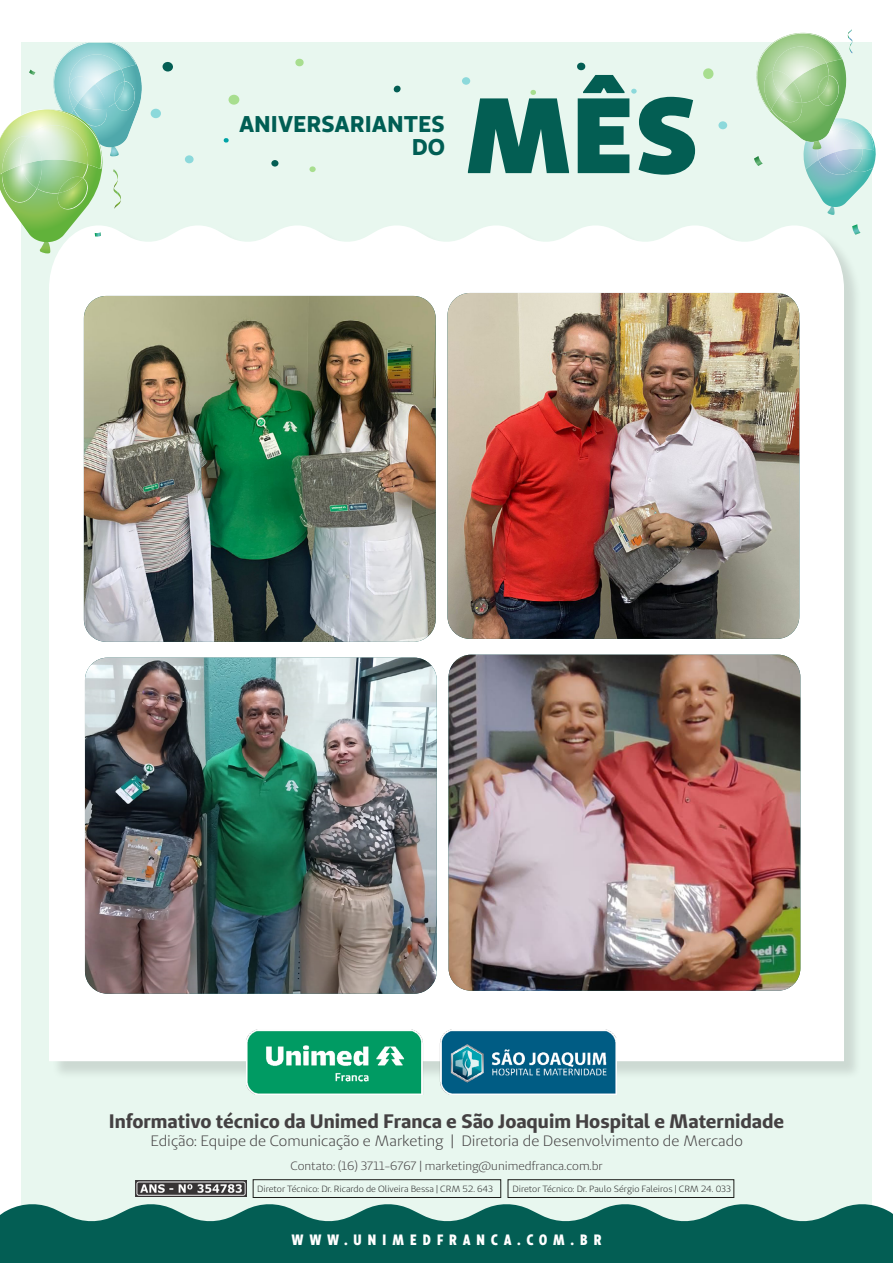
<style>
.page{position:relative;width:893px;height:1263px;background:#fff}
.page>*{position:absolute;margin:0;border:0;box-sizing:border-box;transform-origin:0 0}
.t1{font:106.65px "Unimed Sans 2020 Black";color:#035e53}
.t2{font:22.8px/22.8px "Unimed Sans 2020 Bold";color:#005e54;text-align:right}
.t3{font:700 19.5px "Unimed Sans";color:#444142}
.t4{font:15px "Unimed Sans";color:#444142}
.t5{font:condensed 15px "Unimed Sans 2020 Bold";letter-spacing:.37em;color:#fff}
.t6{font:12px "Unimed Sans";color:#444142}
.t7{font:9px "Unimed Sans";color:#262626}
</style>
<div class="page">
<div style="left:21px;top:42px;width:851px;height:1187px;background:#e8f7ef"></div>
<div style="left:51px;top:228px;width:812px;height:852px;background:#000;opacity:.12"></div>
<div style="left:49px;top:225px;width:795px;height:836px;background:#fff"></div>
<svg style="left:0;top:1204px;width:893px;height:59px;background:#237369"></svg>
<img style="left:136px;top:1181px;width:111px;height:15px">
<div style="left:508px;top:1179px;width:226px;height:19px;border:1px solid #1d1e1b"></div>
<div style="left:253px;top:1179px;width:248px;height:19px;border:1px solid #1d1e1b"></div>
<img style="left:246px;top:1029px;width:370px;height:65px">
<div style="left:229px;top:95px;width:10px;height:10px;background:#a8de8f;border-radius:50%"></div>
<svg style="left:530px;top:90px;width:6px;height:5px"></svg>
<svg style="left:295px;top:58px;width:9px;height:9px"></svg>
<svg style="left:631px;top:89px;width:6px;height:5px"></svg>
<div style="left:162px;top:62px;width:11px;height:10px;background:#035e54;border-radius:50%"></div>
<div style="left:151px;top:109px;width:10px;height:9px;background:#8cd9db;border-radius:50%"></div>
<svg style="left:703px;top:68px;width:11px;height:11px"></svg>
<svg style="left:393px;top:85px;width:8px;height:8px"></svg>
<div style="left:462px;top:77px;width:8px;height:8px;background:#8cd9db;border-radius:50%"></div>
<svg style="left:577px;top:62px;width:9px;height:9px"></svg>
<div style="left:271px;top:160px;width:7px;height:7px;background:#035e54;border-radius:50%"></div>
<div style="left:185px;top:155px;width:9px;height:8px;background:#8cd9db;border-radius:50%"></div>
<svg style="left:223px;top:138px;width:6px;height:5px"></svg>
<div style="left:309px;top:166px;width:7px;height:6px;background:#a8de8f;border-radius:50%"></div>
<div style="left:718px;top:121px;width:9px;height:8px;background:#8cd9db;border-radius:50%"></div>
<svg style="left:827px;top:207px;width:8px;height:8px"></svg>
<img style="left:806px;top:170px;width:66px;height:37px">
<img style="left:803px;top:119px;width:50px;height:51px">
<img style="left:852px;top:142px;width:24px;height:30px">
<img style="left:846px;top:121px;width:28px;height:29px">
<img style="left:818px;top:160px;width:34px;height:15px">
<img style="left:817px;top:142px;width:18px;height:18px">
<img style="left:835px;top:149px;width:28px;height:22px">
<img style="left:834px;top:129px;width:28px;height:23px">
<svg style="left:812px;top:142px;width:9px;height:8px"></svg>
<svg style="left:852px;top:224px;width:8px;height:11px"></svg>
<svg style="left:754px;top:156px;width:9px;height:10px"></svg>
<img style="left:756px;top:33px;width:90px;height:109px">
<img style="left:757px;top:34px;width:85px;height:77px">
<img style="left:771px;top:103px;width:32px;height:19px">
<img style="left:762px;top:71px;width:19px;height:38px">
<img style="left:818px;top:76px;width:21px;height:30px">
<img style="left:802px;top:63px;width:27px;height:40px">
<img style="left:773px;top:47px;width:53px;height:34px">
<img style="left:781px;top:81px;width:21px;height:22px">
<img style="left:772px;top:71px;width:21px;height:23px">
<img style="left:818px;top:76px;width:11px;height:21px">
<svg style="left:848px;top:30px;width:4px;height:23px"></svg>
<svg style="left:110px;top:147px;width:9px;height:10px"></svg>
<img style="left:53px;top:63px;width:89px;height:84px">
<img style="left:54px;top:43px;width:82px;height:71px">
<img style="left:103px;top:110px;width:5px;height:16px">
<img style="left:68px;top:85px;width:40px;height:25px">
<img style="left:115px;top:82px;width:20px;height:29px">
<img style="left:95px;top:69px;width:29px;height:39px">
<img style="left:68px;top:54px;width:53px;height:31px">
<img style="left:69px;top:76px;width:26px;height:26px">
<img style="left:114px;top:82px;width:10px;height:21px">
<svg style="left:29px;top:70px;width:6px;height:5px"></svg>
<svg style="left:39px;top:242px;width:11px;height:12px"></svg>
<img style="left:0;top:110px;width:103px;height:132px">
<img style="left:0;top:110px;width:101px;height:64px">
<img style="left:2px;top:173px;width:35px;height:29px">
<img style="left:2px;top:136px;width:27px;height:37px">
<img style="left:57px;top:178px;width:32px;height:31px">
<img style="left:37px;top:164px;width:51px;height:29px">
<img style="left:29px;top:125px;width:60px;height:39px">
<img style="left:21px;top:165px;width:21px;height:23px">
<img style="left:20px;top:137px;width:22px;height:28px">
<img style="left:59px;top:177px;width:23px;height:16px">
<svg style="left:113px;top:169px;width:8px;height:40px"></svg>
<img style="left:84px;top:296px;width:352px;height:346px">
<img style="left:85px;top:658px;width:352px;height:336px">
<img style="left:447px;top:293px;width:352px;height:346px">
<img style="left:449px;top:655px;width:351px;height:336px">
<h2 class="t2" style="left:239px;top:112px;width:208px">ANIVERSARIANTES<br>DO</h2>
<h1 class="t1" style="left:465px;top:63px;width:236px">MÊS</h1>
<h3 class="t3" style="left:109px;top:1108px;width:677px">Informativo técnico da Unimed Franca e São Joaquim Hospital e Maternidade</h3>
<h3 class="t4" style="left:150px;top:1131px;width:594px">Edição: Equipe de Comunicação e Marketing | Diretoria de Desenvolvimento de Mercado</h3>
<h3 class="t6" style="left:290px;top:1158px;width:314px">Contato: (16) 3711-6767 | marketing@unimedfranca.com.br</h3>
<p class="t7" style="left:257px;top:1183px;width:237px">Diretor Técnico: Dr. Ricardo de Oliveira Bessa | CRM 52. 643</p>
<p class="t7" style="left:513px;top:1183px;width:220px">Diretor Técnico: Dr. Paulo Sérgio Faleiros | CRM 24. 033</p>
<h3 class="t5" style="left:292px;top:1230px;width:311px">WWW.UNIMEDFRANCA.COM.BR</h3>
</div>
